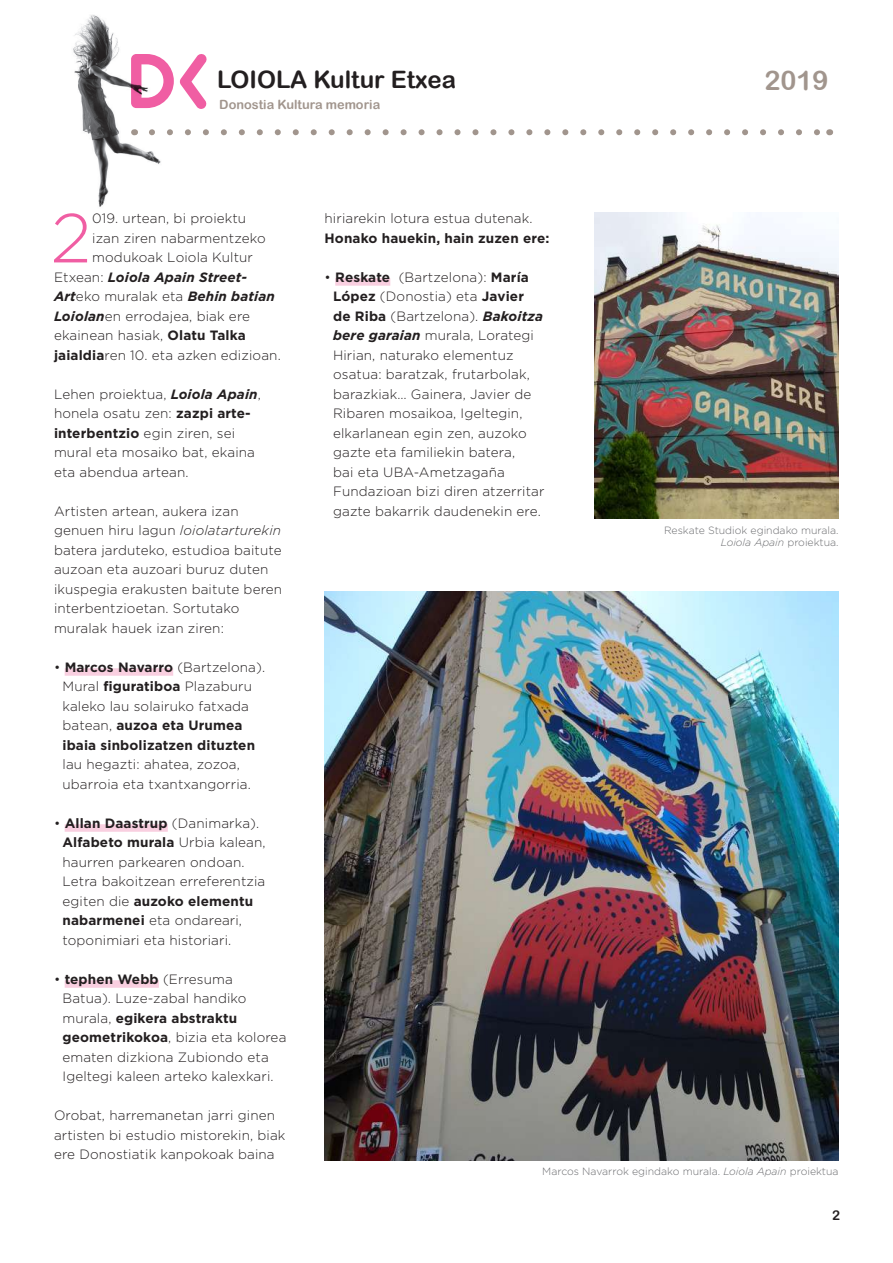
<style>
.page{position:relative;width:893px;height:1263px;background:#fff}
.page>*{position:absolute;margin:0;border:0;box-sizing:border-box;transform-origin:0 0}
.t1{font:300 69.15px "Gotham";color:#f05ea3}
.t2{font:27px "Arial Rounded MT Bold";color:#a1958d}
.t3{font:24px "Arial Rounded MT Bold";color:#231f20}
.t4{font:300 13.5px/19.5px "Gotham";letter-spacing:.01em;color:#231f20}
.t5{font:700 13.5px/19.5px "Gotham";letter-spacing:.01em;color:#231f20}
.t6{font:italic 700 13.5px "Gotham";letter-spacing:.01em;color:#231f20}
.t7{font:13.5px "Arial Rounded MT Bold";color:#231f20}
.t8{font:12.75px "Arial Rounded MT Bold";color:#a1958d}
.t9{font:300 10.5px/12.6px "Gotham";color:#6c6d70;text-align:right}
.s1{font-weight:300;font-style:normal}
.s2{font-weight:700;font-style:italic}
.s3{font-weight:700}
.s4{font-style:italic}
.s5{font-weight:300}
</style>
<div class="page">
<svg style="left:180px;top:54px;width:27px;height:55px"></svg>
<svg style="left:185px;top:129px;width:635px;height:6px"></svg>
<img style="left:73px;top:15px;width:101px;height:192px">
<img style="left:595px;top:213px;width:244px;height:306px">
<div style="left:65px;top:668px;width:108px;height:8px;background:#f9cfe0"></div>
<div style="left:65px;top:824px;width:103px;height:8px;background:#f9cfe0"></div>
<div style="left:65px;top:980px;width:94px;height:8px;background:#f9cfe0"></div>
<div style="left:335px;top:278px;width:55px;height:8px;background:#f9cfe0"></div>
<img style="left:325px;top:591px;width:514px;height:570px">
<h3 class="t3" style="left:217px;top:65px;width:240px">Loiola Kultur Etxea</h3>
<h2 class="t2" style="left:764px;top:65px;width:66px">2019</h2>
<p class="t8" style="left:219px;top:97px;width:162px">Donostia Kultura memoria</p>
<h1 class="t1" style="left:51px;top:194px;width:42px">2</h1>
<p class="t4" style="left:92px;top:209px;width:156px">019. urtean, bi proiektu</p>
<p class="t4" style="left:92px;top:228px;width:175px">izan ziren nabarmentzeko</p>
<p class="t4" style="left:92px;top:247px;width:162px">modukoak Loiola Kultur</p>
<p class="t6" style="left:54px;top:268px;width:195px"><span class="s1">Etxean:</span> Loiola Apain Street-</p>
<p class="t6" style="left:54px;top:288px;width:222px">Art<span class="s1">eko muralak eta</span> Behin batian</p>
<p class="t4" style="left:54px;top:306px;width:198px"><span class="s2">Loiolan</span>en errodajea, biak ere</p>
<p class="t4" style="left:54px;top:325px;width:193px">ekainean hasiak, <span class="s3">Olatu Talka</span></p>
<p class="t4" style="left:54px;top:345px;width:228px"><span class="s3">jaialdia</span>ren 10. eta azken edizioan.</p>
<p class="t4" style="left:54px;top:384px;width:208px">Lehen proiektua, <span class="s2">Loiola Apain</span>, honela osatu zen: <span class="s3">zazpi arte&shy;interbentzio</span> egin ziren, sei mural eta mosaiko bat, ekaina eta abendua artean.</p>
<p class="t4" style="left:54px;top:501px;width:230px">Artisten artean, aukera izan genuen hiru lagun <span class="s4">loiolatarturekin </span>batera jarduteko, estudioa baitute auzoan eta auzoari buruz duten ikuspegia erakusten baitute beren interbentzioetan. Sortutako muralak hauek izan ziren:</p>
<p class="t5" style="left:63px;top:657px;width:204px;text-indent:-9px"><span class="s5">•</span> Marcos Navarro <span class="s5">(Bartzelona).<br>Mural</span> figuratiboa <span class="s5">Plazaburu kaleko lau solairuko fatxada batean,</span> auzoa eta Urumea ibaia sinbolizatzen dituzten</p>
<p class="t4" style="left:63px;top:754px;width:190px">lau hegazti: ahatea, zozoa, ubarroia eta txantxangorria.</p>
<p class="t4" style="left:63px;top:813px;width:205px;text-indent:-9px">• <span class="s3">Allan Daastrup</span> (Danimarka).<br><span class="s3">Alfabeto murala</span> Urbia kalean, haurren parkearen ondoan.<br>Letra bakoitzean erreferentzia egiten die <span class="s3">auzoko elementu nabarmenei</span> eta ondareari, toponimiari eta historiari.</p>
<p class="t4" style="left:63px;top:969px;width:225px;text-indent:-9px">• <span class="s3">tephen Webb</span> (Erresuma<br>Batua). Luze-zabal handiko murala, <span class="s3">egikera abstraktu geometrikokoa</span>, bizia eta kolorea ematen dizkiona Zubiondo eta<br>Igeltegi kaleen arteko kalexkari.</p>
<p class="t4" style="left:54px;top:1105px;width:233px">Orobat, harremanetan jarri ginen artisten bi estudio mistorekin, biak ere Donostiatik kanpokoak baina</p>
<p class="t4" style="left:325px;top:209px;width:209px">hiriarekin lotura estua dutenak.</p>
<p class="t5" style="left:325px;top:228px;width:226px">Honako hauekin, hain zuzen ere:</p>
<p class="t4" style="left:333px;top:267px;width:213px;text-indent:-9px">• <span class="s3">Reskate</span> (Bartzelona): <span class="s3">María<br>López</span> (Donostia) eta <span class="s3">Javier de Riba</span> (Bartzelona). <span class="s2">Bakoitza bere garaian</span> murala, Lorategi<br>Hirian, naturako elementuz osatua: baratzak, frutarbolak, barazkiak… Gainera, Javier de<br>Ribaren mosaikoa, Igeltegin, elkarlanean egin zen, auzoko gazte eta familiekin batera,<br>bai eta UBA-Ametzagaña<br>Fundazioan bizi diren atzerritar gazte bakarrik daudenekin ere.</p>
<p class="t9" style="left:664px;top:523px;width:176px">Reskate Studiok egindako murala.<br><span class="s4">Loiola Apain</span> proiektua.</p>
<p class="t9" style="left:542px;top:1164px;width:298px">Marcos Navarrok egindako murala. <span class="s4">Loiola Apain</span> proiektua</p>
<p class="t7" style="left:832px;top:1208px;width:10px">2</p>
</div>
